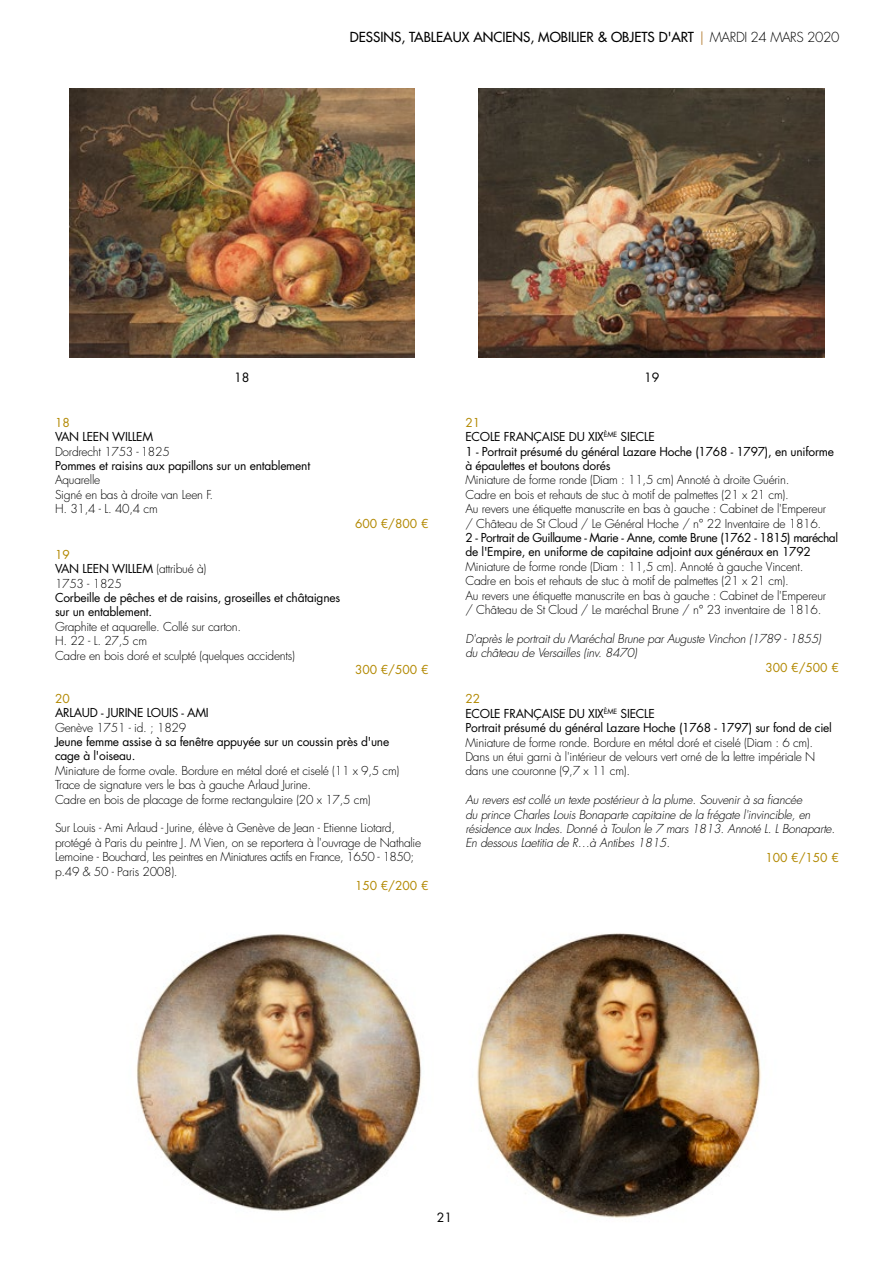
<style>
.page{position:relative;width:893px;height:1263px;background:#fff}
.page>*{position:absolute;margin:0;border:0;box-sizing:border-box;transform-origin:0 0}
.t1{font:13.5px "Futura";color:#000}
.t2{font:12.45px "Futura Std";color:#000}
.t3{font:300 12px/14.4px "Futura Std";letter-spacing:-.02em;color:#000}
.t4{font:12px/14.4px "Futura Std";letter-spacing:-.02em;color:#000}
.t5{font:italic 300 12px/14.4px "Futura Std";letter-spacing:-.02em;color:#000}
.t6{font:12px "Futura Std";color:#b28800}
.s1{font-family:"Futura Std";color:#c29558}
.s2{font-family:"Futura CE";font-weight:300}
.s3{font-weight:400;color:#b28800}
.s4{font-weight:400}
.s5{color:#b28800}
</style>
<div class="page">
<img style="left:69px;top:89px;width:345px;height:268px">
<img style="left:479px;top:89px;width:346px;height:268px">
<img style="left:136px;top:933px;width:625px;height:285px">
<p class="t1" style="left:350px;top:28px;width:491px">DESSINS, TABLEAUX ANCIENS, MOBILIER &amp; OBJETS D'ART <span class="s1">|</span> <span class="s2">MARDI 24 MARS 2020</span></p>
<p class="t2" style="left:234px;top:370px;width:17px">18</p>
<p class="t2" style="left:644px;top:370px;width:17px">19</p>
<p class="t6" style="left:55px;top:415px;width:16px">18</p>
<p class="t4" style="left:55px;top:430px;width:100px">VAN LEEN WILLEM</p>
<p class="t3" style="left:55px;top:444px;width:116px">Dordrecht 1753 - 1825</p>
<p class="t4" style="left:55px;top:458px;width:257px">Pommes et raisins aux papillons sur un entablement</p>
<p class="t3" style="left:55px;top:473px;width:160px">Aquarelle<br>Signé en bas à droite van Leen F.<br>H. 31,4 - L. 40,4 cm</p>
<p class="t3" style="left:55px;top:547px;width:153px"><span class="s3">19<br></span><span class="s4">VAN LEEN WILLEM</span> (attribué à)<br>1753 - 1825</p>
<p class="t4" style="left:55px;top:590px;width:287px">Corbeille de pêches et de raisins, groseilles et châtaignes sur un entablement.</p>
<p class="t3" style="left:55px;top:619px;width:241px">Graphite et aquarelle. Collé sur carton.<br>H. 22 - L. 27,5 cm<br>Cadre en bois doré et sculpté (quelques accidents)</p>
<p class="t6" style="left:355px;top:515px;width:75px">600 €/800 €</p>
<p class="t6" style="left:355px;top:662px;width:75px">300 €/500 €</p>
<p class="t6" style="left:55px;top:691px;width:16px">20</p>
<p class="t4" style="left:55px;top:706px;width:155px">ARLAUD - JURINE LOUIS - AMI</p>
<p class="t3" style="left:55px;top:720px;width:133px">Genève 1751 - id. ; 1829</p>
<p class="t4" style="left:55px;top:734px;width:336px">Jeune femme assise à sa fenêtre appuyée sur un coussin près d'une cage à l'oiseau.</p>
<p class="t3" style="left:55px;top:763px;width:346px">Miniature de forme ovale. Bordure en métal doré et ciselé (11 x 9,5 cm)<br>Trace de signature vers le bas à gauche Arlaud Jurine.<br>Cadre en bois de placage de forme rectangulaire (20 x 17,5 cm)</p>
<p class="t3" style="left:55px;top:821px;width:368px">Sur Louis - Ami Arlaud - Jurine, élève à Genève de Jean - Etienne Liotard, protégé à Paris du peintre J. M Vien, on se reportera à l'ouvrage de Nathalie Lemoine - Bouchard, Les peintres en Miniatures actifs en France, 1650 - 1850; p.49 &amp; 50 - Paris 2008).</p>
<p class="t6" style="left:355px;top:878px;width:75px">150 €/200 €</p>
<p class="t4" style="left:465px;top:415px;width:370px"><span class="s5">21<br></span>ECOLE FRANÇAISE DU XIX<sup>ÈME</sup> SIECLE<br>1 - Portrait présumé du général Lazare Hoche (1768 - 1797), en uniforme à épaulettes et boutons dorés</p>
<p class="t3" style="left:465px;top:473px;width:362px">Miniature de forme ronde (Diam : 11,5 cm) Annoté à droite Guérin.<br>Cadre en bois et rehauts de stuc à motif de palmettes (21 x 21 cm).<br>Au revers une étiquette manuscrite en bas à gauche : Cabinet de l'Empereur / Château de St Cloud / Le Général Hoche / n° 22 Inventaire de 1816.</p>
<p class="t4" style="left:465px;top:530px;width:374px">2 - Portrait de Guillaume - Marie - Anne, comte Brune (1762 - 1815) maréchal de l'Empire, en uniforme de capitaine adjoint aux généraux en 1792</p>
<p class="t3" style="left:465px;top:559px;width:362px">Miniature de forme ronde (Diam : 11,5 cm). Annoté à gauche Vincent.<br>Cadre en bois et rehauts de stuc à motif de palmettes (21 x 21 cm).<br>Au revers une étiquette manuscrite en bas à gauche : Cabinet de l'Empereur / Château de St Cloud / Le maréchal Brune / n° 23 inventaire de 1816.</p>
<p class="t5" style="left:465px;top:631px;width:357px">D'après le portrait du Maréchal Brune par Auguste Vinchon (1789 - 1855) du château de Versailles (inv. 8470)</p>
<p class="t6" style="left:765px;top:659px;width:75px">300 €/500 €</p>
<p class="t4" style="left:465px;top:692px;width:368px"><span class="s5">22<br></span>ECOLE FRANÇAISE DU XIX<sup>ÈME</sup> SIECLE<br>Portrait présumé du général Lazare Hoche (1768 - 1797) sur fond de ciel</p>
<p class="t3" style="left:465px;top:735px;width:351px">Miniature de forme ronde. Bordure en métal doré et ciselé (Diam : 6 cm).<br>Dans un étui garni à l'intérieur de velours vert orné de la lettre impériale N dans une couronne (9,7 x 11 cm).</p>
<p class="t5" style="left:465px;top:793px;width:371px">Au revers est collé un texte postérieur à la plume. Souvenir à sa fiancée<br>du prince Charles Louis Bonaparte capitaine de la frégate l'invincible, en résidence aux Indes. Donné à Toulon le 7 mars 1813. Annoté L. L Bonaparte.<br>En dessous Laetitia de R…à Antibes 1815.</p>
<p class="t6" style="left:765px;top:850px;width:75px">100 €/150 €</p>
<p class="t2" style="left:437px;top:1210px;width:17px">21</p>
</div>
